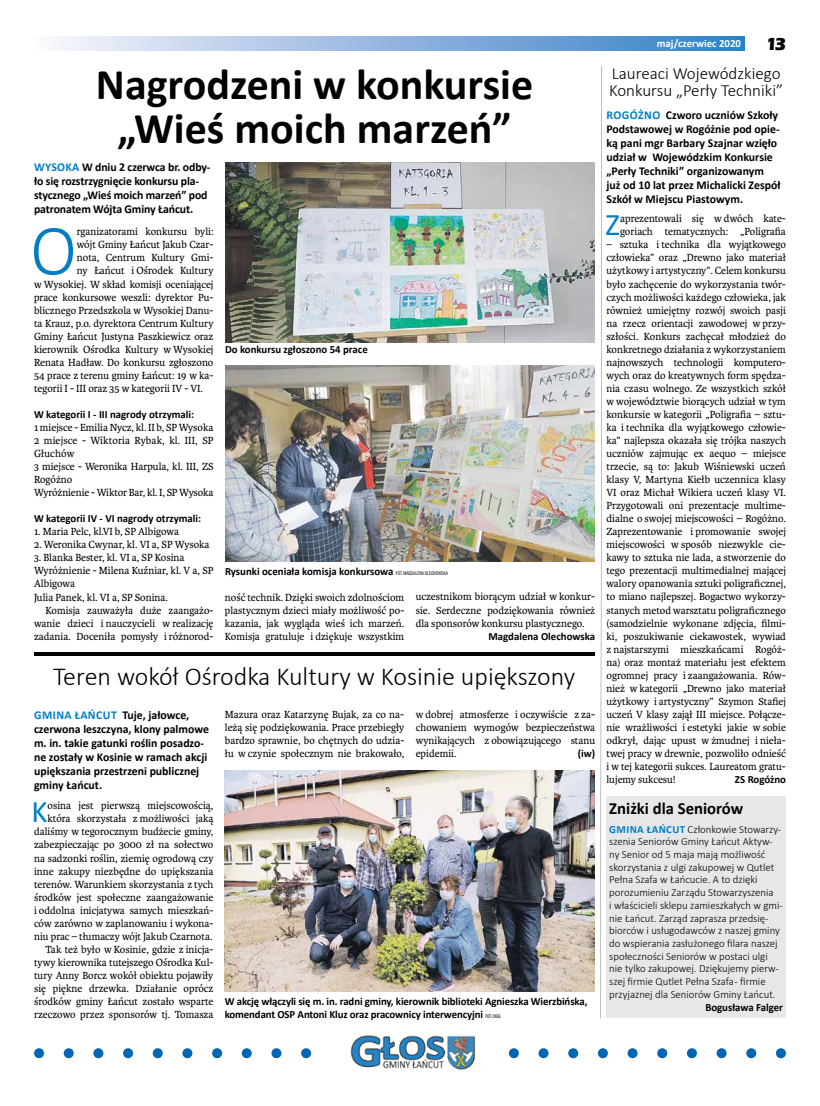
<style>
.page{position:relative;width:820px;height:1106px;background:#fff}
.page>*{position:absolute;margin:0;border:0;box-sizing:border-box;transform-origin:0 0}
.t1{font:300 72.6px "Calibri";color:#007dc5}
.t2{font:700 44px/44px "Calibri";color:#000;text-align:center}
.t3{font:31.5px "Calibri";color:#007dc5}
.t4{font:300 26px "Calibri";color:#000}
.t5{font:700 18px "Eras ITC";color:#000}
.t6{font:300 17px/17px "Calibri";color:#000}
.t7{font:700 17px "Calibri";color:#000}
.t8{font:700 12px/14px "Calibri";color:#000}
.t9{font:11px/13px "Karmina";color:#000;text-align:justify}
.t10{font:300 11px/12.7px "Calibri";color:#000}
.t11{font:700 11px/13px "Calibri";letter-spacing:-.01em;color:#000}
.t12{font:700 11px "Calibri";color:#fff}
.s1{color:#007dc5}
.s2{font-family:"Benton Sans Comp CE";font-weight:400;font-size:5px}
.s3{font-weight:700;color:#007dc5}
</style>
<div class="page">
<svg style="left:57px;top:37px;width:686px;height:13px;background:#91b6df"></svg>
<svg style="left:34px;top:1048px;width:751px;height:10px"></svg>
<div style="left:324px;top:1029px;width:171px;height:40px;background:#fff"></div>
<img style="left:350px;top:1035px;width:125px;height:34px">
<div style="left:606px;top:796px;width:179px;height:222px;background:#e6e7e8"></div>
<img style="left:225px;top:770px;width:369px;height:222px">
<hr style="left:34px;top:652px;width:560px;height:3px;background:#000">
<img style="left:225px;top:162px;width:369px;height:180px">
<img style="left:225px;top:366px;width:369px;height:195px">
<svg style="left:600px;top:595px;width:1px;height:423px"></svg>
<h2 class="t2" style="left:96px;top:62px;width:438px">Nagrodzeni w konkursie „Wieś moich marzeń”</h2>
<p class="t8" style="left:34px;top:160px;width:178px"><span class="s1">WYSOKA</span> W dniu 2 czerwca br. odby&shy;ło się rozstrzygnięcie konkursu pla&shy;stycznego „Wieś moich marzeń” pod patronatem Wójta Gminy Łańcut.</p>
<h1 class="t1" style="left:30px;top:205px;width:48px">O</h1>
<p class="t9" style="left:77px;top:225px;width:138px">rganizatorami konkursu byli:</p>
<p class="t9" style="left:77px;top:238px;width:138px">wójt Gminy Łańcut Jakub Czar-</p>
<p class="t9" style="left:77px;top:251px;width:138px">nota, Centrum Kultury Gmi-</p>
<p class="t9" style="left:77px;top:264px;width:138px">ny Łańcut i Ośrodek Kultury</p>
<p class="t9" style="left:34px;top:277px;width:181px">w Wysokiej. W skład komisji oceniającej</p>
<p class="t9" style="left:34px;top:291px;width:181px">prace konkursowe weszli: dyrektor Pu-</p>
<p class="t9" style="left:34px;top:304px;width:181px">blicznego Przedszkola w Wysokiej Danu-</p>
<p class="t9" style="left:34px;top:317px;width:181px">ta Krauz, p.o. dyrektora Centrum Kultury</p>
<p class="t9" style="left:34px;top:330px;width:181px">Gminy Łańcut Justyna Paszkiewicz oraz</p>
<p class="t9" style="left:34px;top:343px;width:181px">kierownik Ośrodka Kultury w Wysokiej</p>
<p class="t9" style="left:34px;top:356px;width:181px">Renata Hadław. Do konkursu zgłoszono</p>
<p class="t9" style="left:34px;top:369px;width:181px">54 prace z terenu gminy Łańcut: 19 w ka-</p>
<p class="t9" style="left:34px;top:382px;width:170px">tegorii I - III oraz 35 w kategorii IV - VI.</p>
<p class="t11" style="left:34px;top:407px;width:162px">W kategorii I - III nagrody otrzymali:</p>
<p class="t9" style="left:34px;top:421px;width:181px;text-align:left">1 miejsce - Emilia Nycz, kl. II b, SP Wysoka<br>2 miejsce - Wiktoria Rybak, kl. III, SP<br>Głuchów<br>3 miejsce - Weronika Harpula, kl. III, ZS<br>Rogóżno<br>Wyróżnienie - Wiktor Bar, kl. I, SP Wysoka</p>
<p class="t11" style="left:34px;top:512px;width:169px">W kategorii IV - VI nagrody otrzymali:</p>
<p class="t9" style="left:34px;top:525px;width:146px">1. Maria Pelc, kl.VI b, SP Albigowa</p>
<p class="t9" style="left:34px;top:538px;width:177px">2. Weronika Cwynar, kl. VI a, SP Wysoka</p>
<p class="t9" style="left:34px;top:551px;width:181px;text-align:left">3. Blanka Bester, kl. VI a, SP Kosina<br>Wyróżnienie - Milena Kuźniar, kl. V a, SP<br>Albigowa<br>Julia Panek, kl. VI a, SP Sonina.</p>
<p class="t9" style="left:34px;top:603px;width:181px;text-indent:11px">Komisja zauważyła duże zaangażo&shy;wanie dzieci i nauczycieli w realizację zadania. Doceniła pomysły i różnorod-</p>
<p class="t11" style="left:225px;top:342px;width:144px">Do konkursu zgłoszono 54 prace</p>
<p class="t11" style="left:225px;top:564px;width:224px">Rysunki oceniała komisja konkursowa <span class="s2">FOT. MAGDALENA OLECHOWSKA</span></p>
<p class="t9" style="left:225px;top:590px;width:181px">ność technik. Dzięki swoich zdolnościom plastycznym dzieci miały możliwość po&shy;kazania, jak wygląda wieś ich marzeń.<br>Komisja gratuluje i dziękuje wszystkim</p>
<p class="t9" style="left:415px;top:590px;width:181px">uczestnikom biorącym udział w konkur&shy;sie. Serdeczne podziękowania również dla sponsorów konkursu plastycznego.</p>
<p class="t11" style="left:488px;top:629px;width:108px">Magdalena Olechowska</p>
<h3 class="t4" style="left:53px;top:660px;width:523px">Teren wokół Ośrodka Kultury w Kosinie upiększony</h3>
<p class="t8" style="left:34px;top:708px;width:176px"><span class="s1">GMINA ŁAŃCUT</span> Tuje, jałowce, czerwona leszczyna, klony palmowe m. in. takie gatunki roślin posadzo&shy;ne zostały w Kosinie w ramach akcji upiększania przestrzeni publicznej gminy Łańcut.</p>
<h3 class="t3" style="left:31px;top:790px;width:18px">K</h3>
<p class="t9" style="left:34px;top:799px;width:181px;text-align:right">osina jest pierwszą miejscowością, która skorzystała z możliwości jaką daliśmy w tegorocznym budżecie gminy, zabezpieczając po 3000 zł na sołectwo na sadzonki roślin, ziemię ogrodową czy inne zakupy niezbędne do upiększania terenów. Warunkiem skorzystania z tych środków jest społeczne zaangażowanie i oddolna inicjatywa samych mieszkań&shy;ców zarówno w zaplanowaniu i wykona&shy;niu prac – tłumaczy wójt Jakub Czarnota.<br>Tak też było w Kosinie, gdzie z inicja&shy;tywy kierownika tutejszego Ośrodka Kul&shy;tury Anny Borcz wokół obiektu pojawiły się piękne drzewka. Działanie oprócz środków gminy Łańcut zostało wsparte rzeczowo przez sponsorów tj. Tomasza</p>
<p class="t9" style="left:225px;top:708px;width:181px">Mazura oraz Katarzynę Bujak, za co na&shy;leżą się podziękowania. Prace przebiegły bardzo sprawnie, bo chętnych do udzia&shy;łu w czynie społecznym nie brakowało,</p>
<p class="t9" style="left:415px;top:708px;width:181px">w dobrej atmosferze i oczywiście z za&shy;chowaniem wymogów bezpieczeństwa wynikających z obowiązującego stanu epidemii.</p>
<p class="t11" style="left:577px;top:746px;width:19px">(iw)</p>
<p class="t11" style="left:225px;top:994px;width:364px">W akcję włączyli się m. in. radni gminy, kierownik biblioteki Agnieszka Wierzbińska, komendant OSP Antoni Kluz oraz pracownicy interwencyjni <span class="s2">FOT. CKGŁ</span></p>
<p class="t12" style="left:656px;top:35px;width:86px">maj/czerwiec 2020</p>
<h3 class="t5" style="left:765px;top:34px;width:22px">13</h3>
<h3 class="t6" style="left:609px;top:64px;width:175px">Laureaci Wojewódzkiego<br>Konkursu „Perły Techniki”</h3>
<p class="t8" style="left:606px;top:108px;width:175px"><span class="s1">ROGÓŻNO</span> Czworo uczniów Szkoły<br>Podstawowej w Rogóżnie pod opie&shy;ką pani mgr Barbary Szajnar wzięło udział w Wojewódzkim Konkursie „Perły Techniki” organizowanym już od 10 lat przez Michalicki Zespół<br>Szkół w Miejscu Piastowym.</p>
<h3 class="t3" style="left:605px;top:203px;width:16px">Z</h3>
<p class="t9" style="left:619px;top:212px;width:167px">aprezentowali się w dwóch kate&shy;goriach tematycznych: „Poligrafia</p>
<p class="t9" style="left:606px;top:238px;width:181px">– sztuka i technika dla wyjątkowego człowieka” oraz „Drewno jako materiał użytkowy i artystyczny”. Celem konkursu było zachęcenie do wykorzystania twór&shy;czych możliwości każdego człowieka, jak również umiejętny rozwój swoich pasji na rzecz orientacji zawodowej w przy&shy;szłości. Konkurs zachęcał młodzież do konkretnego działania z wykorzystaniem najnowszych technologii komputero&shy;wych oraz do kreatywnych form spędza&shy;nia czasu wolnego. Ze wszystkich szkół w województwie biorących udział w tym konkursie w kategorii „Poligrafia – sztu&shy;ka i technika dla wyjątkowego człowie&shy;ka” najlepsza okazała się trójka naszych uczniów zajmując ex aequo – miejsce trzecie, są to: Jakub Wiśniewski uczeń klasy V, Martyna Kiełb uczennica klasy VI oraz Michał Wikiera uczeń klasy VI.<br>Przygotowali oni prezentacje multime&shy;dialne o swojej miejscowości – Rogóżno.<br>Zaprezentowanie i promowanie swojej miejscowości w sposób niezwykle cie&shy;kawy to sztuka nie lada, a stworzenie do tego prezentacji multimedialnej mającej walory opanowania sztuki poligraficznej, to miano najlepszej. Bogactwo wykorzy&shy;stanych metod warsztatu poligraficznego (samodzielnie wykonane zdjęcia, filmi&shy;ki, poszukiwanie ciekawostek, wywiad z najstarszymi mieszkańcami Rogóż&shy;na) oraz montaż materiału jest efektem ogromnej pracy i zaangażowania. Rów&shy;nież w kategorii „Drewno jako materiał użytkowy i artystyczny” Szymon Stafiej uczeń V klasy zajął III miejsce. Połącze&shy;nie wrażliwości i estetyki jakie w sobie odkrył, dając upust w żmudnej i nieła&shy;twej pracy w drewnie, pozwoliło odnieść i w tej kategorii sukces. Laureatom gratu&shy;lujemy sukcesu!</p>
<p class="t11" style="left:734px;top:772px;width:52px">ZS Rogóżno</p>
<h3 class="t7" style="left:609px;top:796px;width:135px">Zniżki dla Seniorów</h3>
<p class="t10" style="left:609px;top:822px;width:175px"><span class="s3">GMINA ŁAŃCUT</span> Członkowie Stowarzy&shy;szenia Seniorów Gminy Łańcut Aktyw&shy;ny Senior od 5 maja mają możliwość skorzystania z ulgi zakupowej w Qutlet Pełna Szafa w Łańcucie. A to dzięki porozumieniu Zarządu Stowarzyszenia<br>i właścicieli sklepu zamieszkałych w gmi&shy;nie Łańcut. Zarząd zaprasza przedsię&shy;biorców i usługodawców z naszej gminy do wspierania zasłużonego filara naszej społeczności Seniorów w postaci ulgi nie tylko zakupowej. Dziękujemy pierw&shy;szej firmie Qutlet Pełna Szafa - firmie przyjaznej dla Seniorów Gminy Łańcut.</p>
<p class="t11" style="left:705px;top:1000px;width:79px">Bogusława Falger</p>
</div>
